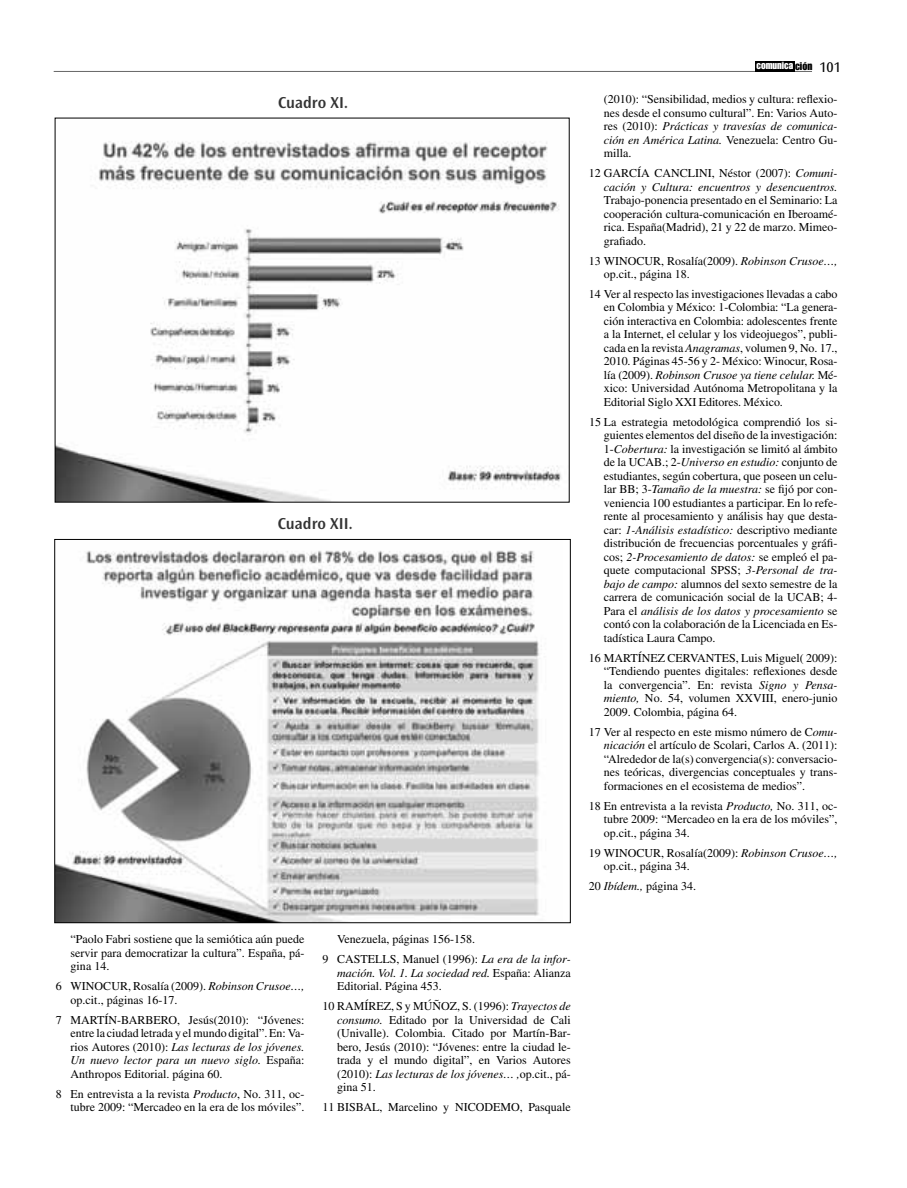
<style>
.page{position:relative;width:907px;height:1188px;background:#fff}
.page>*{position:absolute;margin:0;border:0;box-sizing:border-box;transform-origin:0 0}
.t1{font:600 16.5px "Ocean Sans Std";color:#333}
.t2{font:12px/13.5px "Times";color:#000;text-align:justify}
.t3{font:italic 12px/13.5px "Times";color:#000;text-align:right}
.t4{font:10.05px "Impact";color:#fff}
.s1{font-style:italic}
.s2{font-size:10.8px;color:#000}
.s3{font-family:"Ocean Sans Std";font-size:14.7px;color:#000}
.s4{font-style:normal}
</style>
<div class="page">
<hr style="left:54px;top:71px;width:757px;height:1px;background:#666">
<div style="left:755px;top:61px;width:39px;height:10px;background:#000"></div>
<img style="left:57px;top:141px;width:505px;height:359px">
<img style="left:56px;top:550px;width:484px;height:371px">
<h1 class="t1" style="left:278px;top:95px;width:72px">Cuadro XI.</h1>
<h1 class="t1" style="left:278px;top:516px;width:77px">Cuadro XII.</h1>
<p class="t2" style="left:71px;top:933px;width:235px">“Paolo Fabri sostiene que la semiótica aún puede servir para democratizar la cultura”. España, pá&shy;gina 14.</p>
<p class="t2" style="left:71px;top:980px;width:235px;text-indent:-15px">6 WINOCUR, Rosalía (2009). <span class="s1">Robinson Crusoe…, </span>op.cit., páginas 16-17.</p>
<p class="t2" style="left:71px;top:1013px;width:235px;text-indent:-15px">7 MARTÍN-BARBERO, Jesús(2010): “Jóvenes: entre la ciudad letrada y el mundo digital”. En: Va&shy;rios Autores (2010): <span class="s1">Las lecturas de los jóvenes.<br>Un nuevo lector para un nuevo siglo.</span> España:<br>Anthropos Editorial. página 60.</p>
<p class="t2" style="left:56px;top:1087px;width:250px;text-align:right">8 En entrevista a la revista <span class="s1">Producto</span>, No. 311, oc&shy;tubre 2009: “Mercadeo en la era de los móviles”.</p>
<p class="t2" style="left:322px;top:930px;width:250px;line-height:20px;text-indent:15px">Venezuela, páginas 156-158.<br>9 CASTELLS, Manuel (1996): <span class="s1">La era de la infor-</span></p>
<p class="t2" style="left:337px;top:967px;width:235px"><span class="s1">mación. Vol. 1. La sociedad red.</span> España: Alianza<br>Editorial. Página 453.</p>
<p class="t2" style="left:337px;top:1000px;width:235px;text-indent:-15px">10 RAMÍREZ, S y MÚÑOZ, S. (1996): <span class="s1">Trayectos de consumo.</span> Editado por la Universidad de Cali (Univalle). Colombia. Citado por Martín-Bar&shy;bero, Jesús (2010): “Jóvenes: entre la ciudad le&shy;trada y el mundo digital”, en Varios Autores (2010): <span class="s1">Las lecturas de los jóvenes… ,</span>op.cit., pá&shy;gina 51.</p>
<p class="t2" style="left:322px;top:1101px;width:250px">11 BISBAL, Marcelino y NICODEMO, Pasquale</p>
<p class="t4" style="left:756px;top:62px;width:86px">comunica <span class="s2">ción</span> <span class="s3">101</span></p>
<p class="t2" style="left:603px;top:93px;width:235px">(2010): “Sensibilidad, medios y cultura: reflexio&shy;nes desde el consumo cultural”. En: Varios Auto&shy;res (2010): <span class="s1">Prácticas y travesías de comunica&shy;ción en América Latina.</span> Venezuela: Centro Gu&shy;milla.</p>
<p class="t3" style="left:589px;top:167px;width:250px"><span class="s4">12 GARCÍA CANCLINI, Néstor (2007):</span> Comuni&shy;cación y Cultura: encuentros y desencuentros.</p>
<p class="t2" style="left:603px;top:194px;width:235px">Trabajo-ponencia presentado en el Seminario: La cooperación cultura-comunicación en Iberoamé&shy;rica. España(Madrid), 21 y 22 de marzo. Mimeo&shy;grafiado.</p>
<p class="t2" style="left:603px;top:255px;width:235px;text-indent:-15px">13 WINOCUR, Rosalía(2009). <span class="s1">Robinson Crusoe…, </span>op.cit., página 18.</p>
<p class="t2" style="left:603px;top:288px;width:235px;text-indent:-15px">14 Ver al respecto las investigaciones llevadas a cabo en Colombia y México: 1-Colombia: “La genera&shy;ción interactiva en Colombia: adolescentes frente a la Internet, el celular y los videojuegos”, publi&shy;cada en la revista <span class="s1">Anagramas</span>, volumen 9, No. 17., 2010. Páginas 45-56 y 2- México: Winocur, Rosa&shy;lía (2009). <span class="s1">Robinson Crusoe ya tiene celular.</span> Mé&shy;xico: Universidad Autónoma Metropolitana y la Editorial Siglo XXI Editores. México.</p>
<p class="t2" style="left:603px;top:416px;width:235px;text-indent:-15px">15 La estrategia metodológica comprendió los si&shy;guientes elementos del diseño de la investigación:<br>1-<span class="s1">Cobertura:</span> la investigación se limitó al ámbito de la UCAB.; 2-<span class="s1">Universo en estudio:</span> conjunto de estudiantes, según cobertura, que poseen un celu&shy;lar BB; 3-<span class="s1">Tamaño de la muestra:</span> se fijó por con&shy;veniencia 100 estudiantes a participar. En lo refe&shy;rente al procesamiento y análisis hay que desta&shy;car: <span class="s1">1-Análisis estadístico:</span> descriptivo mediante distribución de frecuencias porcentuales y gráfi&shy;cos; <span class="s1">2-Procesamiento de datos:</span> se empleó el pa&shy;quete computacional SPSS; <span class="s1">3-Personal de tra&shy;bajo de campo:</span> alumnos del sexto semestre de la carrera de comunicación social de la UCAB; 4- Para el <span class="s1">análisis de los datos y procesamiento</span> se contó con la colaboración de la Licenciada en Es&shy;tadística Laura Campo.</p>
<p class="t2" style="left:603px;top:652px;width:235px;text-indent:-15px">16 MARTÍNEZ CERVANTES, Luis Miguel( 2009): “Tendiendo puentes digitales: reflexiones desde la convergencia”. En: revista <span class="s1">Signo y Pensa&shy;miento,</span> No. 54, volumen XXVIII, enero-junio 2009. Colombia, página 64.</p>
<p class="t2" style="left:603px;top:726px;width:235px;text-indent:-15px">17 Ver al respecto en este mismo número de C<span class="s1">omu&shy;nicación</span> el artículo de Scolari, Carlos A. (2011): “Alrededor de la(s) convergencia(s): conversacio&shy;nes teóricas, divergencias conceptuales y trans&shy;formaciones en el ecosistema de medios”.</p>
<p class="t2" style="left:603px;top:800px;width:235px;text-indent:-15px">18 En entrevista a la revista <span class="s1">Producto,</span> No. 311, oc&shy;tubre 2009: “Mercadeo en la era de los móviles”, op.cit., página 34.</p>
<p class="t2" style="left:603px;top:847px;width:235px;text-indent:-15px">19 WINOCUR, Rosalía(2009): <span class="s1">Robinson Crusoe…, </span>op.cit., página 34.</p>
<p class="t2" style="left:589px;top:880px;width:109px">20 <span class="s1">Ibídem.,</span> página 34.</p>
</div>
